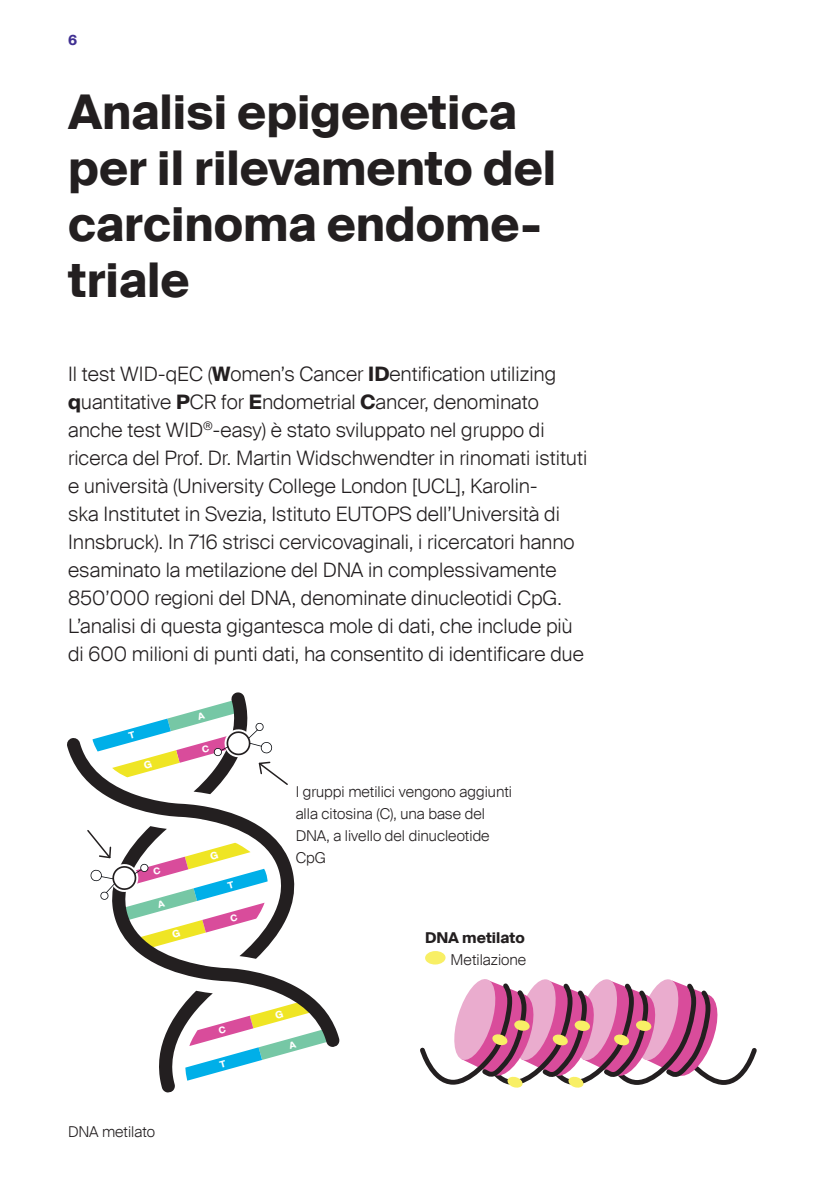
<style>
.page{position:relative;width:840px;height:1191px;background:#fff}
.page>*{position:absolute;margin:0;border:0;box-sizing:border-box;transform-origin:0 0}
.Zwischentitel__10pt{font:700 48px/56px "Suisse Intl";color:#231f20}
.Fliesstext__10pt{font:300 20px/28px "Suisse Intl";color:#231f20}
.Legende__7_5pt{font:300 15px/22px "Suisse Intl";color:#231f20}
.Legende__7_5pt-2{font:700 15px "Suisse Intl";color:#231f20}
.t1{font:700 14px "Suisse Intl";color:#403092}
.s1{font-weight:700}
</style>
<div class="page">
<svg style="left:67px;top:738px;width:192px;height:88px"></svg>
<svg style="left:133px;top:826px;width:206px;height:221px"></svg>
<div style="left:425px;top:951px;width:20px;height:13px;background:#f8ef65;border-radius:50%"></div>
<svg style="left:420px;top:979px;width:336px;height:108px"></svg>
<svg style="left:92px;top:692px;width:196px;height:102px"></svg>
<svg style="left:87px;top:828px;width:180px;height:120px"></svg>
<svg style="left:157px;top:990px;width:170px;height:102px"></svg>
<p class="t1" style="left:68px;top:32px;width:11px">6</p>
<p class="Zwischentitel__10pt" style="left:68px;top:84px;width:489px">Analisi epigenetica per il rilevamento del carcinoma endome&shy;triale</p>
<p class="Fliesstext__10pt" style="left:68px;top:360px;width:520px">Il test WID-qEC (<span class="s1">W</span>omen’s Cancer <span class="s1">ID</span>entification utilizing <span class="s1">q</span>uantitative <span class="s1">P</span>CR for <span class="s1">E</span>ndometrial <span class="s1">C</span>ancer, denominato anche test WID<sup>®</sup>-easy) è stato sviluppato nel gruppo di ricerca del Prof. Dr. Martin Widschwendter in rinomati istituti e università (University College London [UCL], Karolin-<br>ska Institutet in Svezia, Istituto EUTOPS dell’Università di Innsbruck). In 716 strisci cervicovaginali, i ricercatori hanno esaminato la metilazione del DNA in complessivamente 850’000 regioni del DNA, denominate dinucleotidi CpG.<br>L’analisi di questa gigantesca mole di dati, che include più di 600 milioni di punti dati, ha consentito di identificare due</p>
<p class="Legende__7_5pt" style="left:295px;top:780px;width:218px">I gruppi metilici vengono aggiunti alla citosina (C), una base del<br>DNA, a livello del dinucleotide<br>CpG</p>
<p class="Legende__7_5pt" style="left:68px;top:1120px;width:89px">DNA metilato</p>
<p class="Legende__7_5pt-2" style="left:425px;top:928px;width:101px">DNA metilato</p>
<p class="Legende__7_5pt" style="left:450px;top:948px;width:77px">Metilazione</p>
</div>
